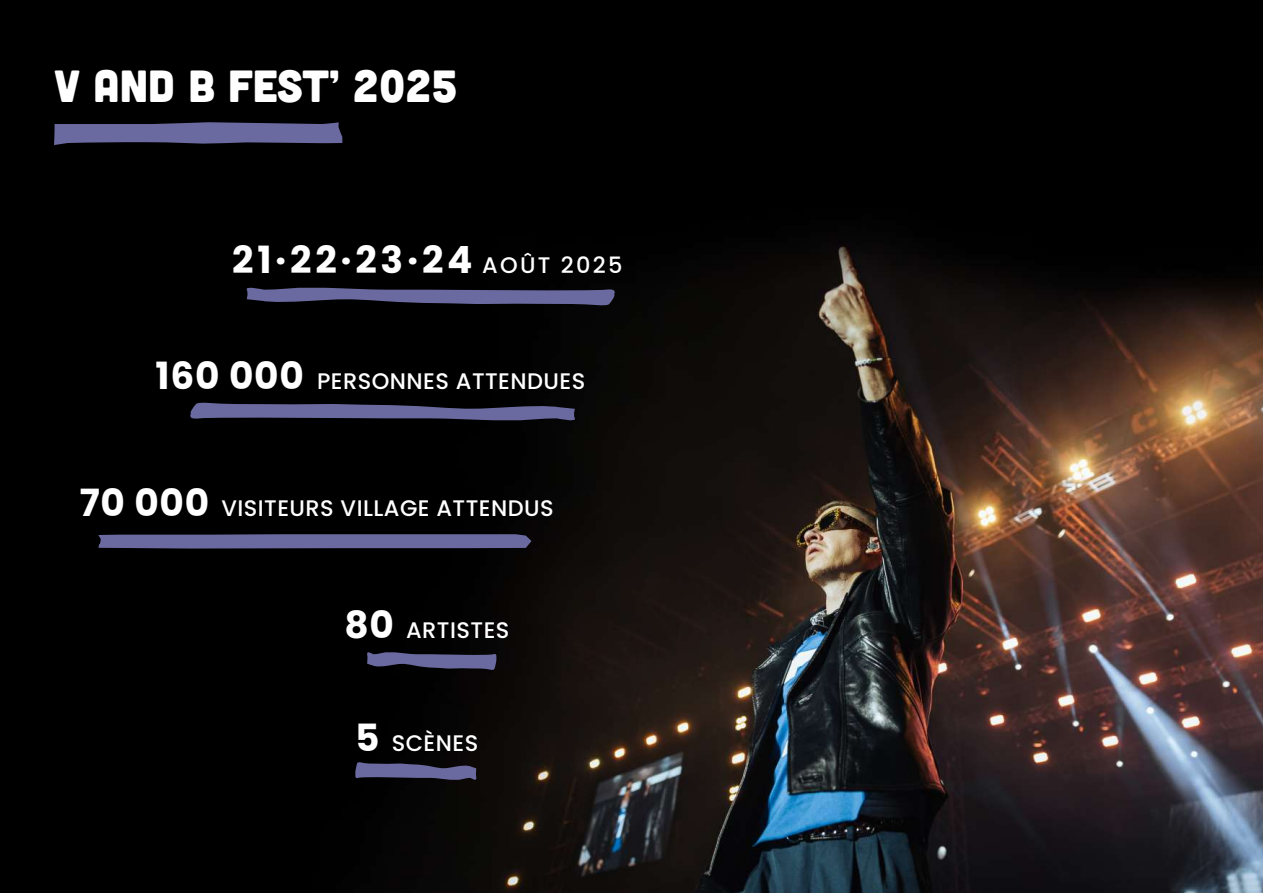
<style>
.page{position:relative;width:1263px;height:893px;background:#000}
.page>*{position:absolute;margin:0;border:0;box-sizing:border-box;transform-origin:0 0}
.t1{font:45px "Cubano";color:#fff}
.t2{font:700 37.5px "Poppins";letter-spacing:.1em;color:#fff}
.t3{font:500 22.5px "Poppins";letter-spacing:.02em;color:#fff}
.s1{font-weight:500;font-size:22.5px}
.s2{font-weight:700;font-size:37.5px}
</style>
<div class="page">
<img style="left:423px;top:243px;width:840px;height:650px">
<svg style="left:99px;top:534px;width:432px;height:15px;background:#616192"></svg>
<svg style="left:54px;top:122px;width:288px;height:23px;background:#595885"></svg>
<svg style="left:246px;top:285px;width:373px;height:22px"></svg>
<svg style="left:190px;top:401px;width:387px;height:22px"></svg>
<svg style="left:367px;top:650px;width:131px;height:21px"></svg>
<svg style="left:355px;top:761px;width:122px;height:21px"></svg>
<h1 class="t1" style="left:54px;top:57px;width:405px">V AND B FEST’ 2025</h1>
<h2 class="t2" style="left:232px;top:238px;width:392px">21·22·23·24 <span class="s1">AOÛT 2025</span></h2>
<p class="t3" style="left:156px;top:368px;width:431px"><span class="s2">160 000</span> PERSONNES ATTENDUES</p>
<p class="t3" style="left:80px;top:495px;width:476px"><span class="s2">70 000</span> VISITEURS VILLAGE ATTENDUS</p>
<p class="t3" style="left:345px;top:617px;width:166px"><span class="s2">80</span> ARTISTES</p>
<p class="t3" style="left:355px;top:730px;width:125px"><span class="s2">5</span> SCÈNES</p>
</div>
